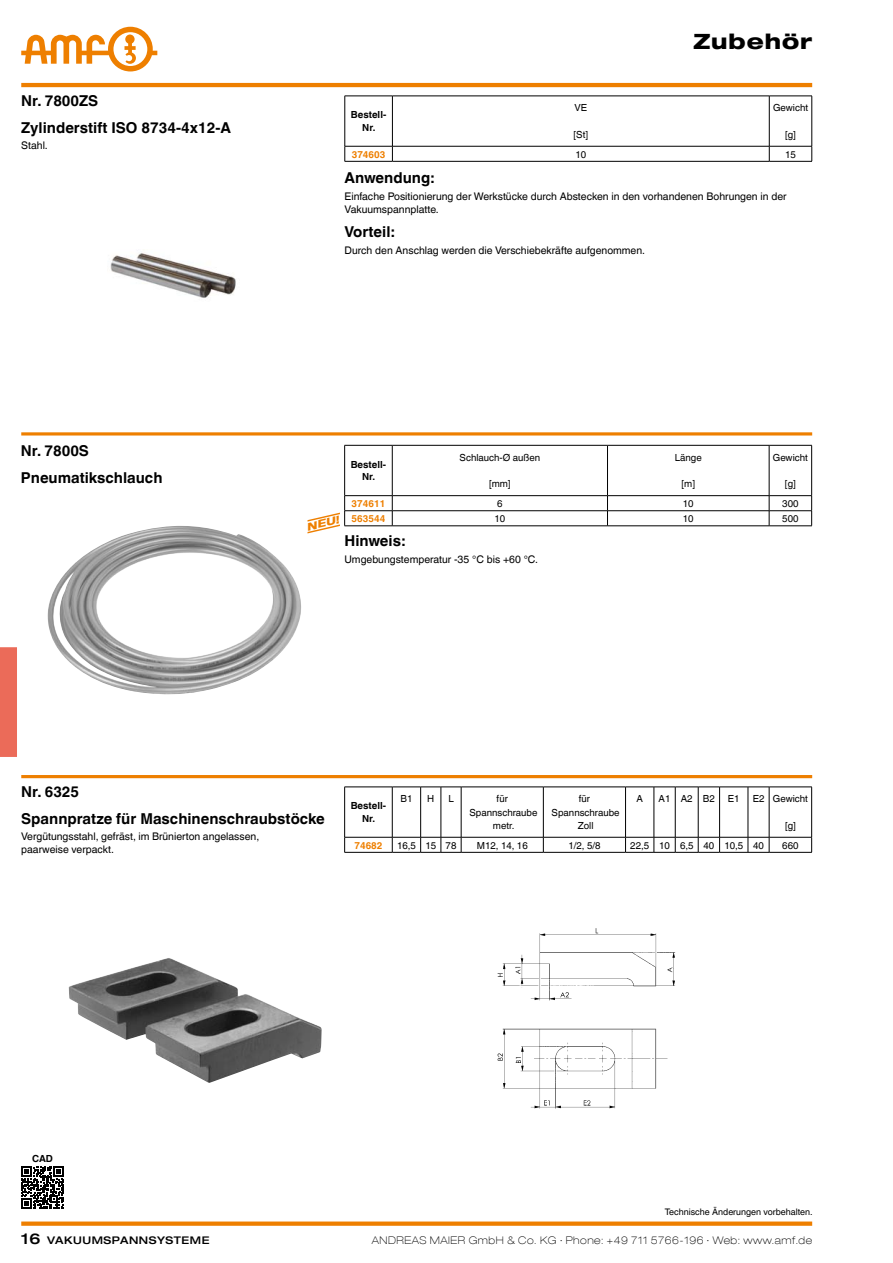
<style>
.page{position:relative;width:893px;height:1263px;background:#fff}
.page>*{position:absolute;margin:0;border:0;box-sizing:border-box;transform-origin:0 0}
.t1{font:800 expanded 21px "Helvetica Neue LT Com";color:#000}
.t2{font:700 15px "Helvetica World";color:#000}
.t3{font:10.5px/12.8px "Helvetica World";color:#000}
.t4{font:100 expanded 10.5px "Helvetica Neue LT Com";letter-spacing:.05em;color:#000}
.t5{font:500 expanded 10.5px "Helvetica Neue LT Com";letter-spacing:.05em;color:#000}
.t6{font:9.75px/13.2px "Helvetica World";color:#000;text-align:center}
.t7{font:700 9.75px/12.8px "Helvetica World";color:#000;text-align:center}
.t8{font:700 9.75px "Helvetica World";color:#ee7f00}
.t9{font:9px "Helvetica World";color:#000}
.s1{font-size:15px}
</style>
<div class="page">
<hr style="left:21px;top:83px;width:791px;height:4px;background:#ee7f00">
<svg style="left:21px;top:27px;width:136px;height:44px"></svg>
<div style="left:0;top:647px;width:17px;height:110px;background:#eb6b59"></div>
<div style="left:21px;top:1221px;width:791px;height:5px;background:#ee7f00"></div>
<img style="left:69px;top:958px;width:253px;height:125px">
<img style="left:497px;top:928px;width:179px;height:181px">
<hr style="left:21px;top:432px;width:791px;height:3px;background:#ee7f00">
<hr style="left:21px;top:775px;width:791px;height:3px;background:#ee7f00">
<svg style="left:344px;top:787px;width:468px;height:66px"></svg>
<hr style="left:769px;top:852px;width:43px;height:1px;background:#000">
<svg style="left:21px;top:1166px;width:43px;height:43px"></svg>
<img style="left:47px;top:526px;width:254px;height:169px">
<img style="left:110px;top:253px;width:126px;height:45px">
<svg style="left:345px;top:96px;width:467px;height:65px"></svg>
<hr style="left:345px;top:161px;width:47px;height:1px;background:#000">
<hr style="left:392px;top:161px;width:377px;height:1px;background:#000">
<hr style="left:769px;top:161px;width:43px;height:1px;background:#000">
<svg style="left:307px;top:445px;width:505px;height:89px"></svg>
<h2 class="t2" style="left:21px;top:92px;width:79px">Nr. 7800ZS</h2>
<h2 class="t2" style="left:21px;top:119px;width:211px">Zylinderstift ISO 8734-4x12-A</h2>
<p class="t3" style="left:21px;top:139px;width:28px">Stahl.</p>
<h2 class="t2" style="left:21px;top:442px;width:70px">Nr. 7800S</h2>
<h2 class="t2" style="left:21px;top:469px;width:143px">Pneumatikschlauch</h2>
<p class="t7" style="left:351px;top:108px;width:37px">Bestell-<br>Nr.</p>
<p class="t6" style="left:574px;top:101px;width:14px">VE</p>
<p class="t6" style="left:574px;top:128px;width:16px">[St]</p>
<h1 class="t1" style="left:693px;top:28px;width:120px">Zubehör</h1>
<p class="t6" style="left:773px;top:101px;width:37px">Gewicht</p>
<p class="t6" style="left:785px;top:128px;width:12px">[g]</p>
<p class="t8" style="left:352px;top:148px;width:35px">374603</p>
<p class="t6" style="left:575px;top:148px;width:12px">10</p>
<p class="t6" style="left:785px;top:148px;width:12px">15</p>
<h2 class="t2" style="left:345px;top:169px;width:91px">Anwendung:</h2>
<p class="t3" style="left:345px;top:190px;width:444px">Einfache Positionierung der Werkstücke durch Abstecken in den vorhandenen Bohrungen in der<br>Vakuumspannplatte.</p>
<h2 class="t2" style="left:345px;top:223px;width:52px">Vorteil:</h2>
<p class="t3" style="left:345px;top:244px;width:302px">Durch den Anschlag werden die Verschiebekräfte aufgenommen.</p>
<p class="t7" style="left:351px;top:458px;width:37px">Bestell-<br>Nr.</p>
<p class="t6" style="left:460px;top:451px;width:82px">Schlauch-Ø außen</p>
<p class="t6" style="left:489px;top:477px;width:23px">[mm]</p>
<p class="t6" style="left:675px;top:451px;width:29px">Länge</p>
<p class="t6" style="left:682px;top:477px;width:15px">[m]</p>
<p class="t6" style="left:773px;top:451px;width:37px">Gewicht</p>
<p class="t6" style="left:785px;top:477px;width:12px">[g]</p>
<p class="t8" style="left:352px;top:498px;width:35px">374611</p>
<p class="t6" style="left:497px;top:497px;width:7px">6</p>
<p class="t6" style="left:683px;top:497px;width:12px">10</p>
<p class="t6" style="left:782px;top:497px;width:18px">300</p>
<p class="t8" style="left:352px;top:513px;width:35px">563544</p>
<p class="t6" style="left:494px;top:512px;width:12px">10</p>
<p class="t6" style="left:683px;top:512px;width:12px">10</p>
<p class="t6" style="left:782px;top:512px;width:18px">500</p>
<h2 class="t2" style="left:344px;top:532px;width:62px">Hinweis:</h2>
<p class="t3" style="left:344px;top:553px;width:195px">Umgebungstemperatur -35 °C bis +60 °C.</p>
<h2 class="t2" style="left:21px;top:783px;width:60px">Nr. 6325</h2>
<h2 class="t2" style="left:21px;top:810px;width:305px">Spannpratze für Maschinenschraubstöcke</h2>
<p class="t3" style="left:21px;top:830px;width:240px">Vergütungsstahl, gefräst, im Brünierton angelassen, paarweise verpackt.</p>
<p class="t7" style="left:351px;top:799px;width:37px">Bestell-<br>Nr.</p>
<p class="t6" style="left:400px;top:792px;width:13px">B1</p>
<p class="t6" style="left:427px;top:792px;width:9px">H</p>
<p class="t6" style="left:448px;top:792px;width:7px">L</p>
<p class="t6" style="left:469px;top:792px;width:70px">für<br>Spannschraube metr.</p>
<p class="t6" style="left:552px;top:792px;width:70px">für<br>Spannschraube<br>Zoll</p>
<p class="t6" style="left:636px;top:792px;width:8px">A</p>
<p class="t6" style="left:659px;top:792px;width:58px">A1 A2 B2</p>
<p class="t6" style="left:728px;top:792px;width:13px">E1</p>
<p class="t6" style="left:753px;top:792px;width:57px">E2 Gewicht</p>
<p class="t6" style="left:785px;top:819px;width:12px">[g]</p>
<p class="t8" style="left:354px;top:839px;width:30px">74682</p>
<p class="t6" style="left:397px;top:838px;width:61px">16,5 15 78</p>
<p class="t6" style="left:477px;top:838px;width:52px">M12, 14, 16</p>
<p class="t6" style="left:568px;top:838px;width:34px">1/2, 5/8</p>
<p class="t6" style="left:630px;top:838px;width:135px">22,5 10 6,5 40 10,5 40</p>
<p class="t6" style="left:782px;top:838px;width:18px">660</p>
<p class="t7" style="left:32px;top:1152px;width:22px">CAD</p>
<p class="t9" style="left:665px;top:1207px;width:149px">Technische Änderungen vorbehalten.</p>
<p class="t5" style="left:21px;top:1233px;width:190px"><span class="s1">16</span> VAKUUMSPANNSYSTEME</p>
<p class="t4" style="left:372px;top:1233px;width:442px">ANDREAS MAIER GmbH &amp; Co. KG ∙ Phone: +49 711 5766-196 ∙ Web: www.amf.de</p>
</div>
